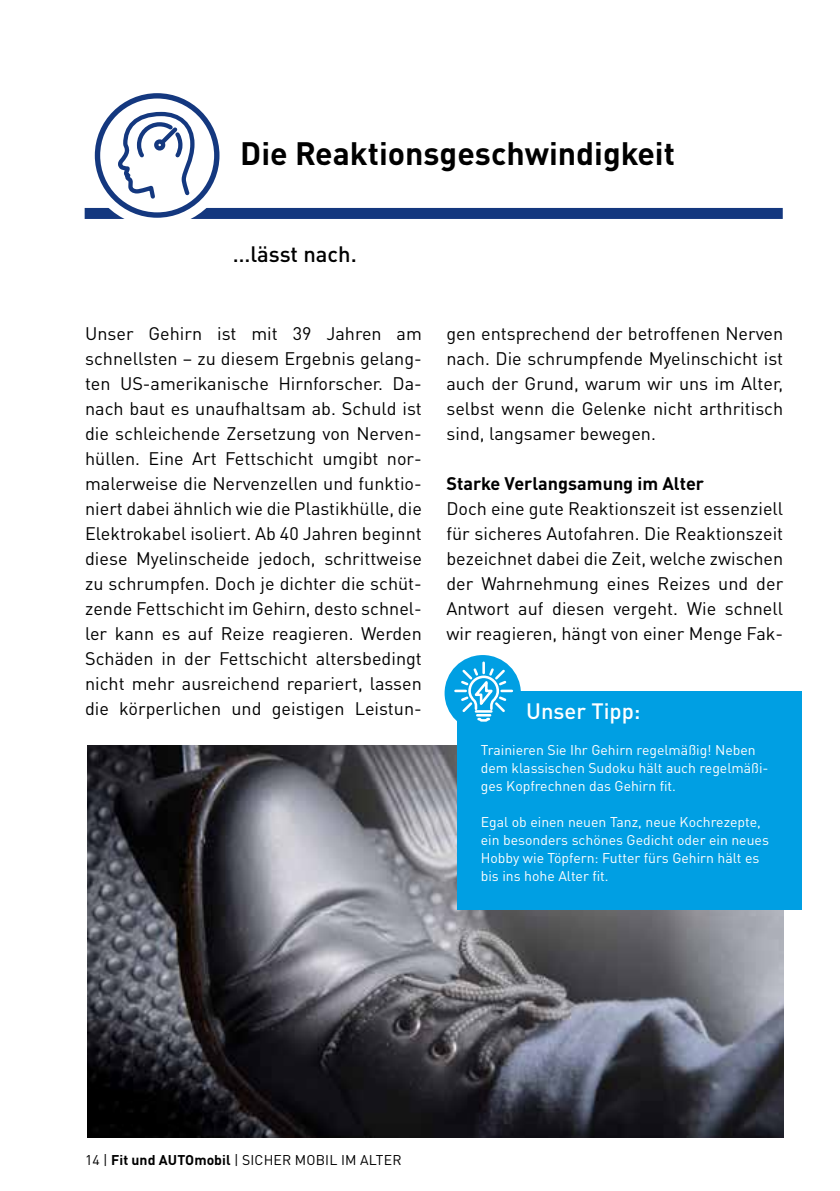
<style>
.page{position:relative;width:840px;height:1191px;background:#fff}
.page>*{position:absolute;margin:0;border:0;box-sizing:border-box;transform-origin:0 0}
.t1{font:700 32px "DINOT";color:#000}
.t2{font:500 22px "DINOT";color:#000}
.t3{font:500 22px "DINOT";color:#fff}
.t4{font:18px/25px "DINOT";color:#000;text-align:justify}
.t5{font:700 18px "DINOT";color:#000}
.t6{font:14px/18px "DINOT";color:#fff}
.t7{font:14px "DINOT";letter-spacing:.01em;color:#000}
.s1{font-weight:700}
</style>
<div class="page">
<div style="left:85px;top:208px;width:697px;height:11px;background:#14387f"></div>
<svg style="left:85px;top:82px;width:145px;height:145px"></svg>
<div style="left:95px;top:93px;width:124px;height:125px;border:5px solid #14387f;border-radius:50%"></div>
<svg style="left:115px;top:110px;width:81px;height:91px"></svg>
<img style="left:87px;top:746px;width:695px;height:391px">
<div style="left:457px;top:691px;width:344px;height:218px;background:#009fe3"></div>
<div style="left:444px;top:655px;width:76px;height:76px;background:#009fe3;border-radius:50%"></div>
<svg style="left:452px;top:660px;width:62px;height:62px"></svg>
<h1 class="t1" style="left:240px;top:132px;width:436px">Die Reaktionsgeschwindigkeit</h1>
<p class="t2" style="left:232px;top:240px;width:126px">…lässt nach.</p>
<p class="t4" style="left:85px;top:320px;width:338px">Unser Gehirn ist mit 39 Jahren am schnellsten – zu diesem Ergebnis gelang&shy;ten US-amerikanische Hirnforscher. Da&shy;nach baut es unaufhaltsam ab. Schuld ist die schleichende Zersetzung von Nerven&shy;hüllen. Eine Art Fettschicht umgibt nor&shy;malerweise die Nervenzellen und funktio&shy;niert dabei ähnlich wie die Plastikhülle, die Elektrokabel isoliert. Ab 40 Jahren beginnt diese Myelinscheide jedoch, schrittweise zu schrumpfen. Doch je dichter die schüt&shy;zende Fettschicht im Gehirn, desto schnel&shy;ler kann es auf Reize reagieren. Werden Schäden in der Fettschicht altersbedingt nicht mehr ausreichend repariert, lassen die körperlichen und geistigen Leistun-</p>
<p class="t4" style="left:446px;top:320px;width:338px">gen entsprechend der betroffenen Nerven nach. Die schrumpfende Myelinschicht ist auch der Grund, warum wir uns im Alter, selbst wenn die Gelenke nicht arthritisch sind, langsamer bewegen.</p>
<p class="t5" style="left:446px;top:472px;width:259px">Starke Verlangsamung im Alter</p>
<p class="t4" style="left:446px;top:495px;width:338px">Doch eine gute Reaktionszeit ist essenziell für sicheres Autofahren. Die Reaktionszeit bezeichnet dabei die Zeit, welche zwischen der Wahrnehmung eines Reizes und der Antwort auf diesen vergeht. Wie schnell wir reagieren, hängt von einer Menge Fak-</p>
<p class="t3" style="left:526px;top:697px;width:116px">Unser Tipp:</p>
<p class="t6" style="left:480px;top:740px;width:289px">Trainieren Sie Ihr Gehirn regelmäßig! Neben dem klassischen Sudoku hält auch regelmäßi&shy;ges Kopfrechnen das Gehirn fit.</p>
<p class="t6" style="left:480px;top:812px;width:289px">Egal ob einen neuen Tanz, neue Kochrezepte, ein besonders schönes Gedicht oder ein neues Hobby wie Töpfern: Futter fürs Gehirn hält es bis ins hohe Alter fit.</p>
<p class="t7" style="left:85px;top:1150px;width:318px">14 | <span class="s1">Fit und AUTOmobil</span> | SICHER MOBIL IM ALTER</p>
</div>
